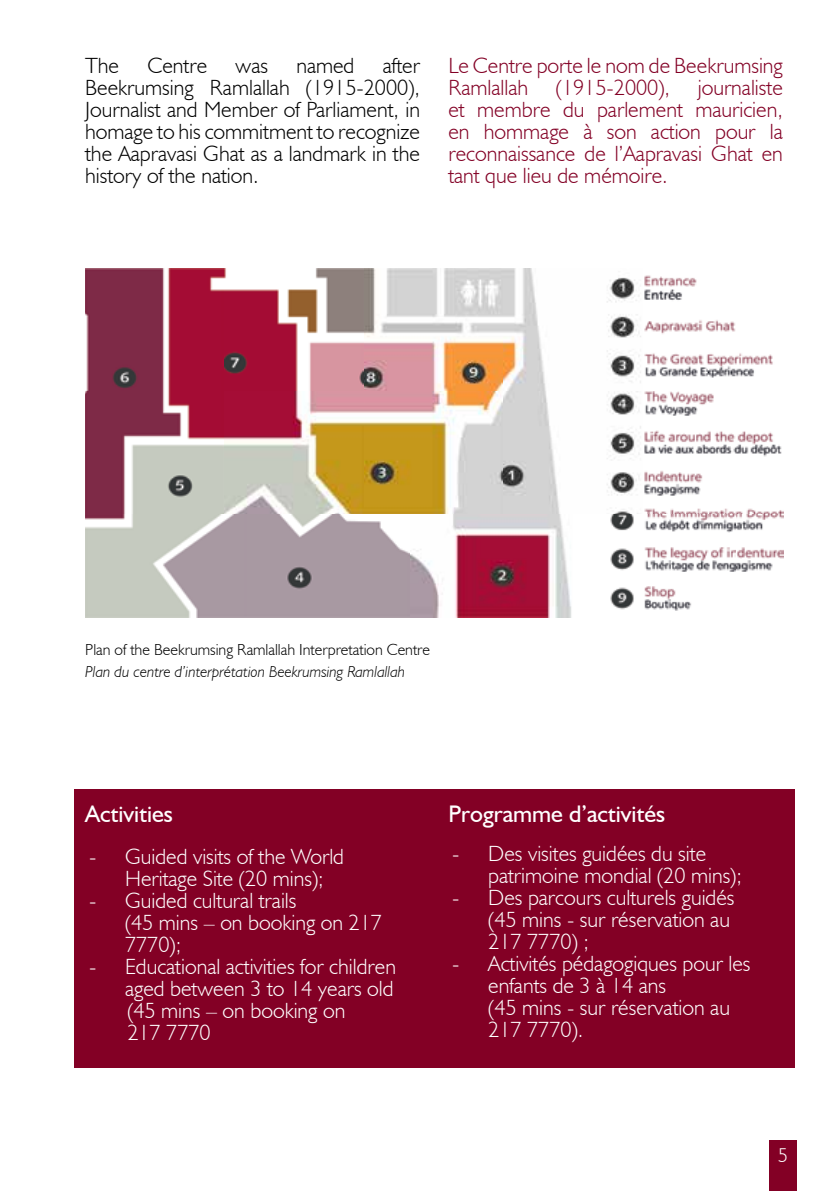
<style>
.page{position:relative;width:840px;height:1191px;background:#fff}
.page>*{position:absolute;margin:0;border:0;box-sizing:border-box;transform-origin:0 0}
.t1{font:24px "Humanist 521 BT";color:#fff}
.t2{font:300 22px/22px "Humanist 521 BT";color:#fff}
.t3{font:300 22px/22px "Humanist 521 BT";color:#000;text-align:justify}
.t4{font:300 22px/22px "Humanist 521 BT";color:#830025}
.t5{font:300 20px "Humanist 521 BT";color:#fff}
.t6{font:300 16px "Humanist 521 BT";color:#000}
.t7{font:italic 300 16px "Humanist 521 BT";color:#000}
</style>
<div class="page">
<div style="left:769px;top:1140px;width:27px;height:51px;background:#830025"></div>
<img style="left:85px;top:269px;width:697px;height:348px">
<div style="left:74px;top:789px;width:720px;height:278px;background:#830025"></div>
<p class="t3" style="left:85px;top:54px;width:36px">The</p>
<p class="t3" style="left:147px;top:54px;width:61px">Centre</p>
<p class="t3" style="left:235px;top:54px;width:34px">was</p>
<p class="t3" style="left:296px;top:54px;width:60px">named</p>
<p class="t3" style="left:85px;top:54px;width:336px;text-indent:297px">after Beekrumsing Ramlallah (1915-2000), Journalist and Member of Parliament, in homage to his commitment to recognize the Aapravasi Ghat as a landmark in the history of the nation.</p>
<p class="t4" style="left:448px;top:54px;width:336px">Le Centre porte le nom de Beekrumsing<br>Ramlallah</p>
<p class="t4" style="left:555px;top:76px;width:116px">(1915-2000),</p>
<p class="t4" style="left:448px;top:76px;width:336px;text-align:justify;text-indent:249px">journaliste et membre du parlement mauricien, en hommage à son action pour la reconnaissance de l’Aapravasi Ghat en tant que lieu de mémoire.</p>
<p class="t6" style="left:85px;top:639px;width:346px">Plan of the Beekrumsing Ramlallah Interpretation Centre</p>
<p class="t7" style="left:85px;top:661px;width:321px">Plan du centre d’interprétation Beekrumsing Ramlallah</p>
<p class="t1" style="left:85px;top:799px;width:89px">Activities</p>
<p class="t2" style="left:125px;top:845px;width:220px;text-indent:-36px">- Guided visits of the World<br>Heritage Site (20 mins);</p>
<p class="t2" style="left:125px;top:889px;width:258px;text-indent:-36px">- Guided cultural trails<br>(45 mins – on booking on 217<br>7770);</p>
<p class="t2" style="left:125px;top:955px;width:272px;text-indent:-36px">- Educational activities for children aged between 3 to 14 years old (45 mins – on booking on<br>217 7770</p>
<p class="t1" style="left:448px;top:799px;width:218px">Programme d’activités</p>
<p class="t2" style="left:488px;top:842px;width:255px;text-indent:-36px">- Des visites guidées du site patrimoine mondial (20 mins);</p>
<p class="t2" style="left:488px;top:886px;width:248px;text-indent:-36px">- Des parcours culturels guidés (45 mins - sur réservation au<br>217 7770) ;</p>
<p class="t2" style="left:488px;top:952px;width:264px;text-indent:-36px">- Activités pédagogiques pour les enfants de 3 à 14 ans<br>(45 mins - sur réservation au<br>217 7770).</p>
<p class="t5" style="left:777px;top:1143px;width:12px">5</p>
</div>
